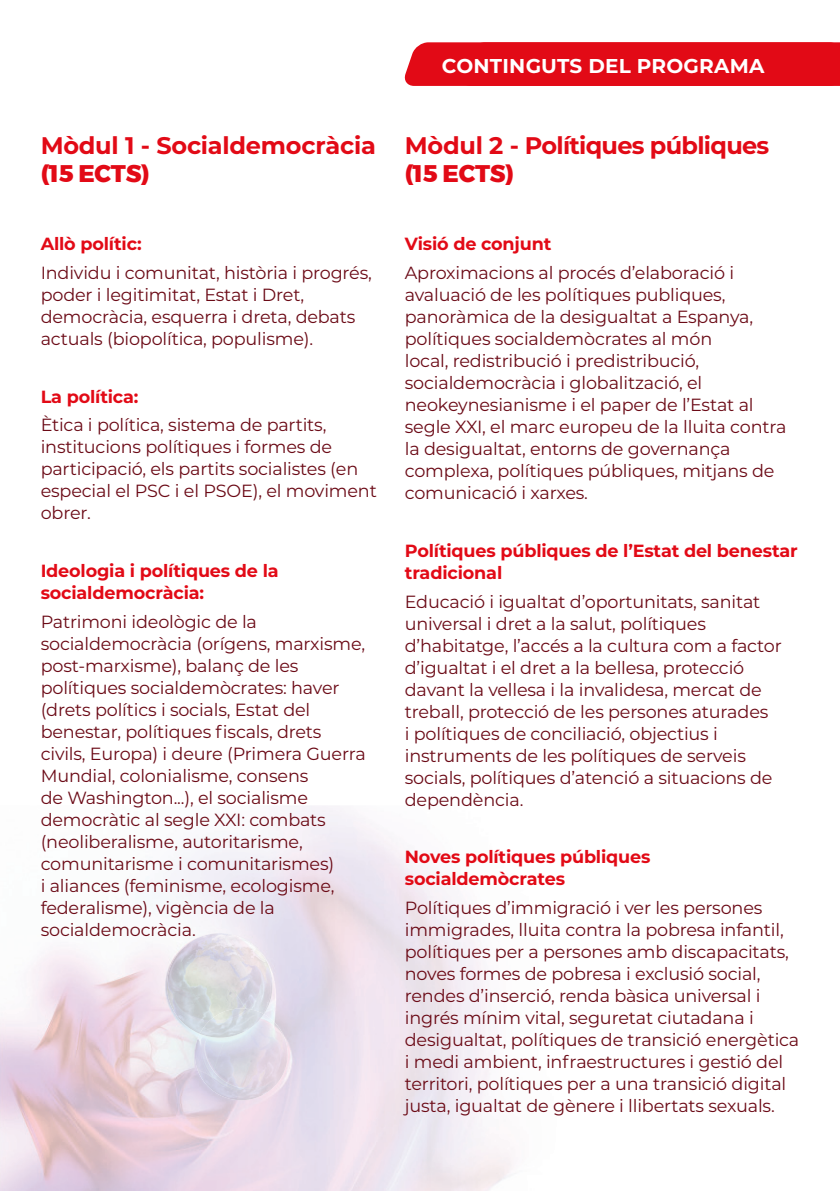
<style>
.page{position:relative;width:840px;height:1191px;background:#fff}
.page>*{position:absolute;margin:0;border:0;box-sizing:border-box;transform-origin:0 0}
.t1{font:700 24px/28.8px "Montserrat";letter-spacing:-.03em;color:#e20a16}
.t2{font:700 24px/28.8px "Montserrat";letter-spacing:-.01em;color:#e20a16}
.t3{font:700 20px "Montserrat";letter-spacing:.01em;color:#fff}
.t4{font:17.6px/22px "Montserrat";letter-spacing:-.01em;color:#6b0a16}
.t5{font:700 17.6px/22px "Montserrat";letter-spacing:-.01em;color:#e20a16}
.s1{font-weight:800}
</style>
<div class="page">
<img style="left:0;top:806px;width:512px;height:385px">
<img style="left:195px;top:1014px;width:92px;height:86px">
<img style="left:167px;top:933px;width:105px;height:100px">
<img style="left:199px;top:1008px;width:65px;height:29px">
<div style="left:404px;top:42px;width:435px;height:44px;background:#e20a16"></div>
<p class="t2" style="left:41px;top:129px;width:336px">Mòdul 1 - Socialdemocràcia <span class="s1">(15 ECTS)</span></p>
<p class="t5" style="left:41px;top:232px;width:102px">Allò polític:</p>
<p class="t4" style="left:41px;top:261px;width:332px">Individu i comunitat, història i progrés, poder i legitimitat, Estat i Dret, democràcia, esquerra i dreta, debats actuals (biopolítica, populisme).</p>
<p class="t5" style="left:41px;top:384px;width:99px">La política:</p>
<p class="t4" style="left:41px;top:413px;width:337px">Ètica i política, sistema de partits, institucions polítiques i formes de participació, els partits socialistes (en especial el PSC i el PSOE), el moviment obrer.</p>
<p class="t5" style="left:41px;top:559px;width:239px">Ideologia i polítiques de la socialdemocràcia:</p>
<p class="t4" style="left:41px;top:610px;width:326px">Patrimoni ideològic de la socialdemocràcia (orígens, marxisme, post-marxisme), balanç de les polítiques socialdemòcrates: haver (drets polítics i socials, Estat del benestar, polítiques fiscals, drets civils, Europa) i deure (Primera Guerra Mundial, colonialisme, consens<br>de Washington...), el socialisme democràtic al segle XXI: combats (neoliberalisme, autoritarisme, comunitarisme i comunitarismes)<br>i aliances (feminisme, ecologisme, federalisme), vigència de la socialdemocràcia.</p>
<p class="t3" style="left:441px;top:52px;width:324px">CONTINGUTS DEL PROGRAMA</p>
<p class="t1" style="left:404px;top:129px;width:366px">Mòdul 2 - Polítiques públiques <span class="s1">(15 ECTS)</span></p>
<p class="t5" style="left:404px;top:232px;width:148px">Visió de conjunt</p>
<p class="t4" style="left:404px;top:261px;width:383px">Aproximacions al procés d’elaboració i avaluació de les polítiques publiques, panoràmica de la desigualtat a Espanya, polítiques socialdemòcrates al món<br>local, redistribució i predistribució, socialdemocràcia i globalització, el neokeynesianisme i el paper de l’Estat al segle XXI, el marc europeu de la lluita contra la desigualtat, entorns de governança complexa, polítiques públiques, mitjans de comunicació i xarxes.</p>
<p class="t5" style="left:404px;top:538px;width:394px">Polítiques públiques de l’Estat del benestar tradicional</p>
<p class="t4" style="left:404px;top:589px;width:378px">Educació i igualtat d’oportunitats, sanitat universal i dret a la salut, polítiques d’habitatge, l’accés a la cultura com a factor d’igualtat i el dret a la bellesa, protecció davant la vellesa i la invalidesa, mercat de treball, protecció de les persones aturades<br>i polítiques de conciliació, objectius i instruments de les polítiques de serveis socials, polítiques d’atenció a situacions de dependència.</p>
<p class="t5" style="left:404px;top:845px;width:247px">Noves polítiques públiques socialdemòcrates</p>
<p class="t4" style="left:404px;top:896px;width:396px">Polítiques d’immigració i ver les persones immigrades, lluita contra la pobresa infantil, polítiques per a persones amb discapacitats, noves formes de pobresa i exclusió social, rendes d’inserció, renda bàsica universal i ingrés mínim vital, seguretat ciutadana i desigualtat, polítiques de transició energètica i medi ambient, infraestructures i gestió del territori, polítiques per a una transició digital justa, igualtat de gènere i llibertats sexuals.</p>
</div>
